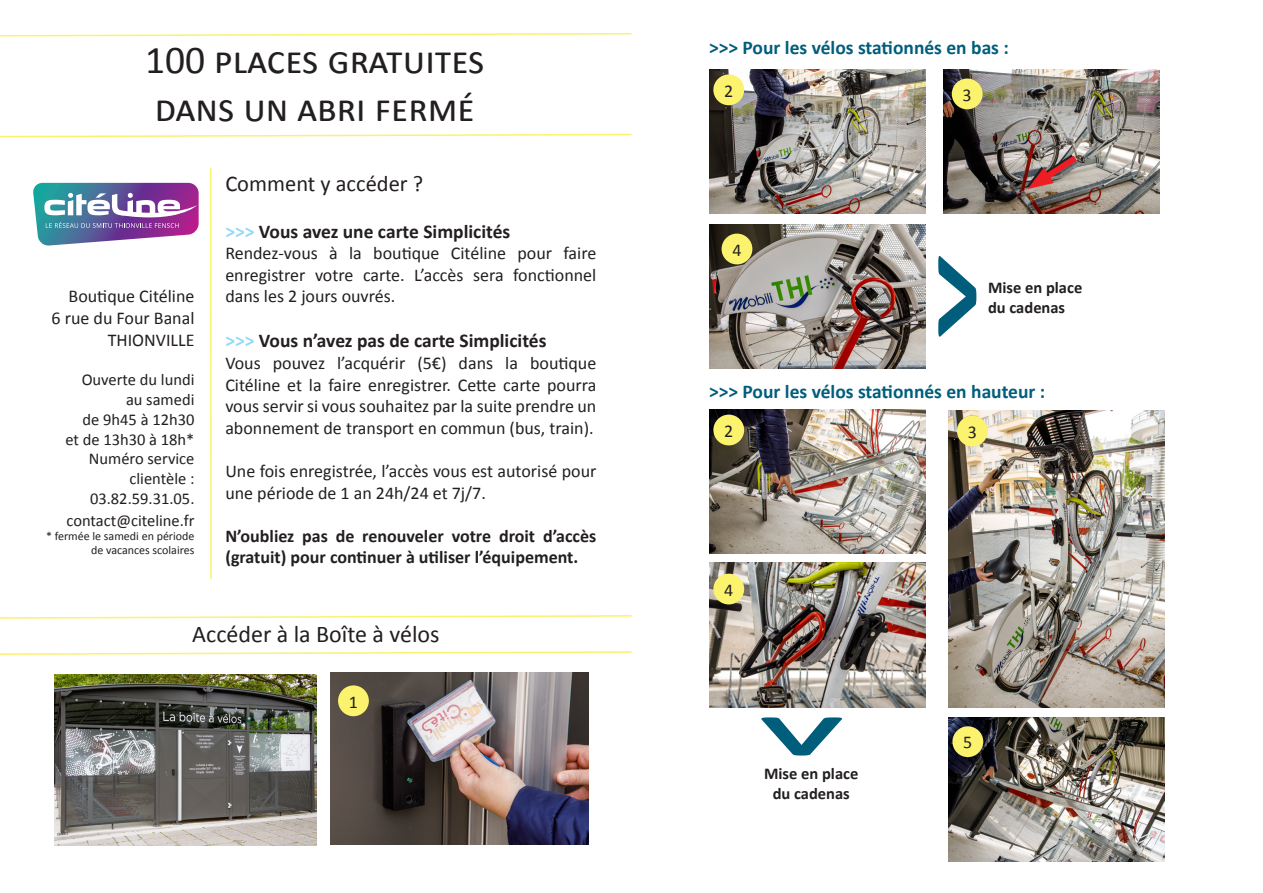
<style>
.page{position:relative;width:1263px;height:893px;background:#fff}
.page>*{position:absolute;margin:0;border:0;box-sizing:border-box;transform-origin:0 0}
.t1{font:700 166.2px "Calibri";color:#005e7c;scale:.55 1}
.t2{font:39.6px/47.4px "Calibri";color:#231f20}
.t3{font:24px "Calibri";color:#231f20}
.t4{font:22.5px "Calibri";color:#231f20}
.t5{font:700 19.5px "Calibri";color:#005e7c}
.t6{font:700 19.5px "Calibri";color:#231f20}
.t7{font:18px/21.6px "Calibri";color:#231f20;text-align:justify}
.t8{font:700 18px/21.6px "Calibri";color:#231f20}
.t9{font:16.5px/19.8px "Calibri";color:#231f20;text-align:right}
.t10{font:700 16.5px "Calibri";color:#231f20}
.t11{font:12px/14.4px "Calibri";color:#231f20;text-align:right}
.s1{color:#93d9f7}
</style>
<div class="page">
<img style="left:709px;top:70px;width:216px;height:144px">
<div style="left:713px;top:74px;width:31px;height:31px;background:#fbf26d;border-radius:50%"></div>
<img style="left:709px;top:225px;width:216px;height:144px">
<div style="left:721px;top:234px;width:31px;height:30px;background:#fbf26d;border-radius:50%"></div>
<img style="left:709px;top:409px;width:216px;height:145px">
<div style="left:713px;top:415px;width:31px;height:30px;background:#fbf26d;border-radius:50%"></div>
<img style="left:948px;top:411px;width:216px;height:296px">
<div style="left:957px;top:416px;width:31px;height:30px;background:#fbf26d;border-radius:50%"></div>
<img style="left:709px;top:563px;width:216px;height:144px">
<div style="left:713px;top:574px;width:31px;height:30px;background:#fbf26d;border-radius:50%"></div>
<img style="left:948px;top:717px;width:216px;height:145px">
<div style="left:952px;top:726px;width:31px;height:31px;background:#fbf26d;border-radius:50%"></div>
<svg style="left:0;top:615px;width:632px;height:4px"></svg>
<svg style="left:0;top:33px;width:632px;height:4px"></svg>
<svg style="left:0;top:651px;width:632px;height:4px"></svg>
<svg style="left:0;top:133px;width:632px;height:5px"></svg>
<hr style="left:210px;top:168px;width:2px;height:411px;background:#fbf26d">
<svg style="left:33px;top:183px;width:166px;height:63px"></svg>
<img style="left:943px;top:70px;width:216px;height:144px">
<div style="left:952px;top:79px;width:31px;height:30px;background:#fbf26d;border-radius:50%"></div>
<img style="left:330px;top:672px;width:259px;height:172px">
<div style="left:338px;top:685px;width:31px;height:31px;background:#fbf26d;border-radius:50%"></div>
<img style="left:54px;top:674px;width:263px;height:171px">
<svg style="left:1025px;top:149px;width:58px;height:40px;background:#a1736f"></svg>
<p class="t2" style="left:145px;top:34px;width:341px">100 places gratuites dans un abri fermé</p>
<p class="t7" style="left:69px;top:285px;width:127px">Boutique Citéline</p>
<p class="t7" style="left:52px;top:306px;width:144px">6 rue du Four Banal</p>
<p class="t7" style="left:108px;top:328px;width:88px">THIONVILLE</p>
<p class="t9" style="left:82px;top:369px;width:114px">Ouverte du lundi</p>
<p class="t9" style="left:126px;top:389px;width:70px">au samedi</p>
<p class="t9" style="left:83px;top:409px;width:113px">de 9h45 à 12h30</p>
<p class="t9" style="left:65px;top:428px;width:131px">et de 13h30 à 18h*</p>
<p class="t9" style="left:89px;top:448px;width:107px">Numéro service clientèle :<br>03.82.59.31.05.</p>
<p class="t9" style="left:67px;top:509px;width:129px">contact@citeline.fr</p>
<p class="t11" style="left:46px;top:528px;width:150px">* fermée le samedi en période de vacances scolaires</p>
<p class="t4" style="left:225px;top:169px;width:199px">Comment y accéder ?</p>
<p class="t6" style="left:225px;top:217px;width:286px"><span class="s1">&gt;&gt;&gt;</span> Vous avez une carte Simplicités</p>
<p class="t7" style="left:225px;top:242px;width:373px">Rendez-vous à la boutique Citéline pour faire enregistrer votre carte. L’accès sera fonctionnel dans les 2 jours ouvrés.</p>
<p class="t6" style="left:225px;top:327px;width:323px"><span class="s1">&gt;&gt;&gt;</span> Vous n’avez pas de carte Simplicités</p>
<p class="t7" style="left:225px;top:351px;width:373px">Vous pouvez l’acquérir (5€) dans la boutique Citéline et la faire enregistrer. Cette carte pourra vous servir si vous souhaitez par la suite prendre un abonnement de transport en commun (bus, train).</p>
<p class="t7" style="left:225px;top:459px;width:373px">Une fois enregistrée, l’accès vous est autorisé pour une période de 1 an 24h/24 et 7j/7.</p>
<p class="t8" style="left:225px;top:526px;width:373px">N’oubliez pas de renouveler votre droit d’accès (gratuit) pour continuer à utiliser l’équipement.</p>
<p class="t3" style="left:192px;top:619px;width:249px">Accéder à la Boîte à vélos</p>
<p class="t7" style="left:349px;top:690px;width:11px">1</p>
<p class="t5" style="left:709px;top:34px;width:301px">&gt;&gt;&gt; Pour les vélos stationnés en bas :</p>
<p class="t7" style="left:724px;top:79px;width:11px">2</p>
<p class="t7" style="left:963px;top:83px;width:11px">3</p>
<p class="t7" style="left:732px;top:238px;width:11px">4</p>
<p class="t1" style="left:934px;top:171px;width:85px">&gt;</p>
<p class="t10" style="left:988px;top:276px;width:96px">Mise en place</p>
<p class="t10" style="left:988px;top:296px;width:79px">du cadenas</p>
<p class="t5" style="left:709px;top:378px;width:338px">&gt;&gt;&gt; Pour les vélos stationnés en hauteur :</p>
<p class="t7" style="left:724px;top:419px;width:11px">2</p>
<p class="t7" style="left:968px;top:420px;width:11px">3</p>
<p class="t7" style="left:724px;top:578px;width:11px">4</p>
<p class="t1" style="left:927px;top:713px;width:85px;rotate:90deg">&gt;</p>
<p class="t10" style="left:764px;top:762px;width:96px">Mise en place</p>
<p class="t10" style="left:773px;top:781px;width:79px">du cadenas</p>
<p class="t7" style="left:963px;top:731px;width:11px">5</p>
</div>
